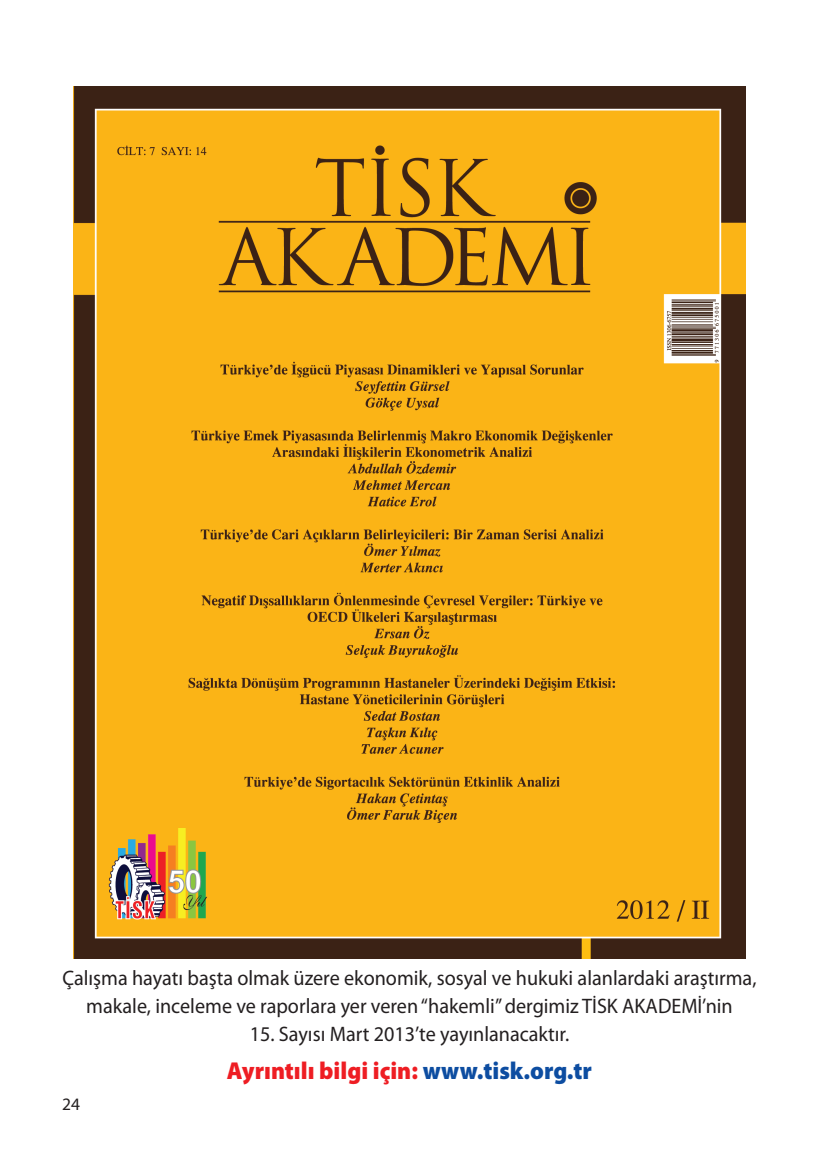
<style>
.page{position:relative;width:819px;height:1166px;background:#fff}
.page>*{position:absolute;margin:0;border:0;box-sizing:border-box;transform-origin:0 0}
.t1{font:900 24.5px "Myriad Pro";color:#ee1d23;scale:.96 1}
.t2{font:21px/28px "Myriad Pro";color:#231f20;text-align:center;scale:.96 1}
.t3{font:17.5px "Myriad Pro";color:#231f20}
.s1{color:#0d4da1}
</style>
<div class="page">
<img style="left:74px;top:87px;width:671px;height:871px">
<p class="t2" style="left:62px;top:964px;width:724px">Çalışma hayatı başta olmak üzere ekonomik, sosyal ve hukuki alanlardaki araştırma, makale, inceleme ve raporlara yer veren “hakemli” dergimiz TİSK AKADEMİ’nin</p>
<p class="t2" style="left:250px;top:1020px;width:334px">15. Sayısı Mart 2013’te yayınlanacaktır.</p>
<p class="t1" style="left:227px;top:1057px;width:382px">Ayrıntılı bilgi için: <span class="s1">www.tisk.org.tr</span></p>
<p class="t3" style="left:62px;top:1094px;width:19px">24</p>
</div>
